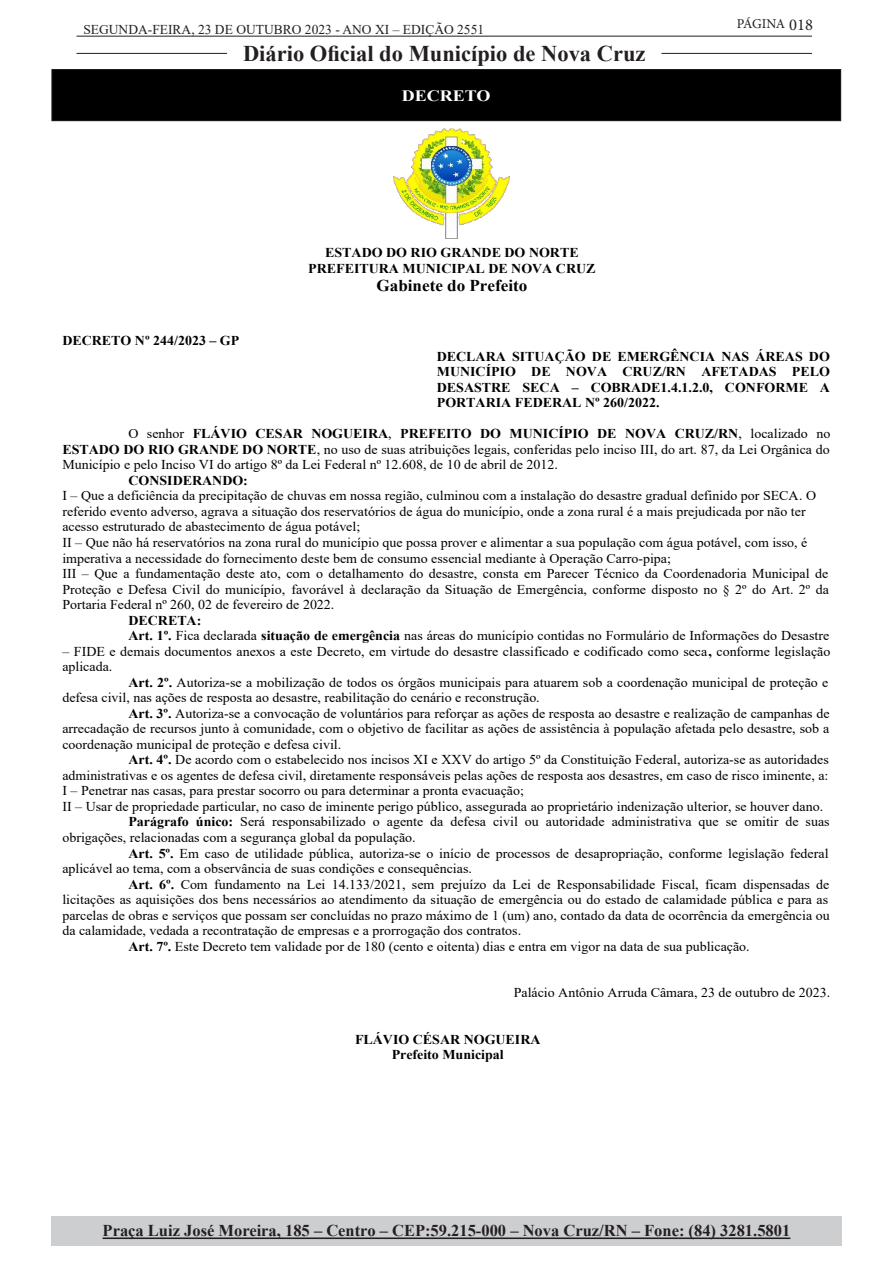
<style>
.page{position:relative;width:893px;height:1263px;background:#fff}
.page>*{position:absolute;margin:0;border:0;box-sizing:border-box;transform-origin:0 0}
.t1{font:700 22.5px "Times New Roman";color:#231f20}
.t2{font:700 16.5px "Times New Roman";color:#231f20}
.t3{font:700 16.5px "Times New Roman";color:#000;scale:1.04 1}
.t4{font:700 15.75px "Times New Roman";color:#fff;scale:1.14 1}
.t5{font:13.5px "Times New Roman";color:#000;scale:1.04 1}
.t6{font:700 13.5px/15.6px "Times New Roman";color:#000;text-align:center;scale:1.04 1}
.t7{font:13.5px "Times New Roman";color:#231f20}
.t8{font:13.5px "Minion Pro";letter-spacing:-.03em;color:#231f20}
.t9{font:12px "Times New Roman";color:#000;scale:1.04 1}
.s1{font-size:16.5px}
.s2{font-weight:400}
.s3{font-weight:700}
</style>
<div class="page">
<hr style="left:77px;top:36px;width:735px;height:1px;background:#231f20">
<hr style="left:77px;top:53px;width:150px;height:1px;background:#231f20">
<hr style="left:661px;top:53px;width:151px;height:1px;background:#231f20">
<div style="left:51px;top:1216px;width:791px;height:29px;background:#cdced0"></div>
<hr style="left:103px;top:1237px;width:687px;height:2px;background:#231f20">
<div style="left:52px;top:70px;width:789px;height:51px;background:#000"></div>
<div style="left:51px;top:69px;width:790px;height:52px;border:1px solid #231f20"></div>
<img style="left:394px;top:129px;width:116px;height:110px">
<p class="t7" style="left:83px;top:20px;width:402px">SEGUNDA-FEIRA, 23 DE OUTUBRO 2023 - ANO XI – EDIÇÃO 2551</p>
<h1 class="t1" style="left:243px;top:37px;width:404px">Diário Oficial do Município de Nova Cruz</h1>
<p class="t4" style="left:402px;top:84px;width:79px">DECRETO</p>
<p class="t6" style="left:62px;top:333px;width:172px">DECRETO Nº 244/2023 – GP</p>
<p class="t6" style="left:308px;top:245px;width:278px">ESTADO DO RIO GRANDE DO NORTE<br>PREFEITURA MUNICIPAL DE NOVA CRUZ</p>
<p class="t3" style="left:377px;top:276px;width:146px">Gabinete do Prefeito</p>
<p class="t8" style="left:737px;top:15px;width:78px">PÁGINA <span class="s1">018</span></p>
<p class="t6" style="left:437px;top:348px;width:380px;text-align:justify">DECLARA SITUAÇÃO DE EMERGÊNCIA NAS ÁREAS DO MUNICÍPIO DE NOVA CRUZ/RN AFETADAS PELO DESASTRE SECA – COBRADE1.4.1.2.0, CONFORME A PORTARIA FEDERAL Nº 260/2022.</p>
<p class="t6" style="left:128px;top:426px;width:676px"><span class="s2">O senhor</span> FLÁVIO CESAR NOGUEIRA<span class="s2">,</span> PREFEITO DO MUNICÍPIO DE NOVA CRUZ/RN<span class="s2">, localizado no</span></p>
<p class="t5" style="left:62px;top:444px;width:739px"><span class="s3">ESTADO DO RIO GRANDE DO NORTE</span>, no uso de suas atribuições legais, conferidas pelo inciso III, do art. 87, da Lei Orgânica do</p>
<p class="t5" style="left:62px;top:460px;width:478px">Município e pelo Inciso VI do artigo 8º da Lei Federal nº 12.608, de 10 de abril de 2012.</p>
<p class="t6" style="left:128px;top:472px;width:116px">CONSIDERANDO:</p>
<p class="t5" style="left:62px;top:491px;width:726px">I – Que a deficiência da precipitação de chuvas em nossa região, culminou com a instalação do desastre gradual definido por SECA. O</p>
<p class="t5" style="left:62px;top:506px;width:716px">referido evento adverso, agrava a situação dos reservatórios de água do município, onde a zona rural é a mais prejudicada por não ter</p>
<p class="t5" style="left:62px;top:522px;width:288px">acesso estruturado de abastecimento de água potável;</p>
<p class="t5" style="left:62px;top:538px;width:718px">II – Que não há reservatórios na zona rural do município que possa prover e alimentar a sua população com água potável, com isso, é</p>
<p class="t5" style="left:62px;top:553px;width:587px">imperativa a necessidade do fornecimento deste bem de consumo essencial mediante à Operação Carro-pipa;</p>
<p class="t5" style="left:62px;top:569px;width:738px">III – Que a fundamentação deste ato, com o detalhamento do desastre, consta em Parecer Técnico da Coordenadoria Municipal de</p>
<p class="t5" style="left:62px;top:584px;width:738px">Proteção e Defesa Civil do município, favorável à declaração da Situação de Emergência, conforme disposto no § 2º do Art. 2º da</p>
<p class="t5" style="left:62px;top:600px;width:263px">Portaria Federal nº 260, 02 de fevereiro de 2022.</p>
<p class="t6" style="left:128px;top:612px;width:72px">DECRETA:</p>
<p class="t5" style="left:128px;top:631px;width:675px"><span class="s3">Art. 1º.</span> Fica declarada <span class="s3">situação de emergência</span> nas áreas do município contidas no Formulário de Informações do Desastre</p>
<p class="t5" style="left:62px;top:646px;width:740px">– FIDE e demais documentos anexos a este Decreto, em virtude do desastre classificado e codificado como seca<span class="s3">,</span> conforme legislação</p>
<p class="t5" style="left:62px;top:662px;width:50px">aplicada.</p>
<p class="t5" style="left:128px;top:677px;width:674px"><span class="s3">Art. 2º.</span> Autoriza-se a mobilização de todos os órgãos municipais para atuarem sob a coordenação municipal de proteção e</p>
<p class="t5" style="left:62px;top:693px;width:461px">defesa civil, nas ações de resposta ao desastre, reabilitação do cenário e reconstrução.</p>
<p class="t5" style="left:128px;top:708px;width:676px"><span class="s3">Art. 3º.</span> Autoriza-se a convocação de voluntários para reforçar as ações de resposta ao desastre e realização de campanhas de</p>
<p class="t5" style="left:62px;top:724px;width:739px">arrecadação de recursos junto à comunidade, com o objetivo de facilitar as ações de assistência à população afetada pelo desastre, sob a</p>
<p class="t5" style="left:62px;top:739px;width:270px">coordenação municipal de proteção e defesa civil.</p>
<p class="t5" style="left:128px;top:755px;width:675px"><span class="s3">Art. 4º.</span> De acordo com o estabelecido nos incisos XI e XXV do artigo 5º da Constituição Federal, autoriza-se as autoridades</p>
<p class="t5" style="left:62px;top:770px;width:738px">administrativas e os agentes de defesa civil, diretamente responsáveis pelas ações de resposta aos desastres, em caso de risco iminente, a:</p>
<p class="t5" style="left:62px;top:786px;width:445px">I – Penetrar nas casas, para prestar socorro ou para determinar a pronta evacuação;</p>
<p class="t5" style="left:62px;top:801px;width:733px">II – Usar de propriedade particular, no caso de iminente perigo público, assegurada ao proprietário indenização ulterior, se houver dano.</p>
<p class="t5" style="left:128px;top:817px;width:676px"><span class="s3">Parágrafo único:</span> Será responsabilizado o agente da defesa civil ou autoridade administrativa que se omitir de suas</p>
<p class="t5" style="left:62px;top:833px;width:341px">obrigações, relacionadas com a segurança global da população.</p>
<p class="t5" style="left:128px;top:848px;width:675px"><span class="s3">Art. 5º.</span> Em caso de utilidade pública, autoriza-se o início de processos de desapropriação, conforme legislação federal</p>
<p class="t5" style="left:62px;top:864px;width:395px">aplicável ao tema, com a observância de suas condições e consequências.</p>
<p class="t5" style="left:128px;top:879px;width:676px"><span class="s3">Art. 6º.</span> Com fundamento na Lei 14.133/2021, sem prejuízo da Lei de Responsabilidade Fiscal, ficam dispensadas de</p>
<p class="t5" style="left:62px;top:895px;width:738px">licitações as aquisições dos bens necessários ao atendimento da situação de emergência ou do estado de calamidade pública e para as</p>
<p class="t5" style="left:62px;top:910px;width:739px">parcelas de obras e serviços que possam ser concluídas no prazo máximo de 1 (um) ano, contado da data de ocorrência da emergência ou</p>
<p class="t5" style="left:62px;top:926px;width:443px">da calamidade, vedada a recontratação de empresas e a prorrogação dos contratos.</p>
<p class="t5" style="left:128px;top:941px;width:599px"><span class="s3">Art. 7º.</span> Este Decreto tem validade por de 180 (cento e oitenta) dias e entra em vigor na data de sua publicação.</p>
<p class="t5" style="left:514px;top:988px;width:306px">Palácio Antônio Arruda Câmara, 23 de outubro de 2023.</p>
<p class="t6" style="left:355px;top:1031px;width:180px">FLÁVIO CÉSAR NOGUEIRA<br>Prefeito Municipal</p>
<p class="t2" style="left:103px;top:1219px;width:689px">Praça Luiz José Moreira, 185 – Centro – CEP:59.215-000 – Nova Cruz/RN – Fone: (84) 3281.5801</p>
<p class="t9" style="left:238px;top:1227px;width:412px">Praça Luiz José Moreira, 185 – Centro - CEP: 59.215-000 - Telefone: (84) 3281-5800</p>
</div>
